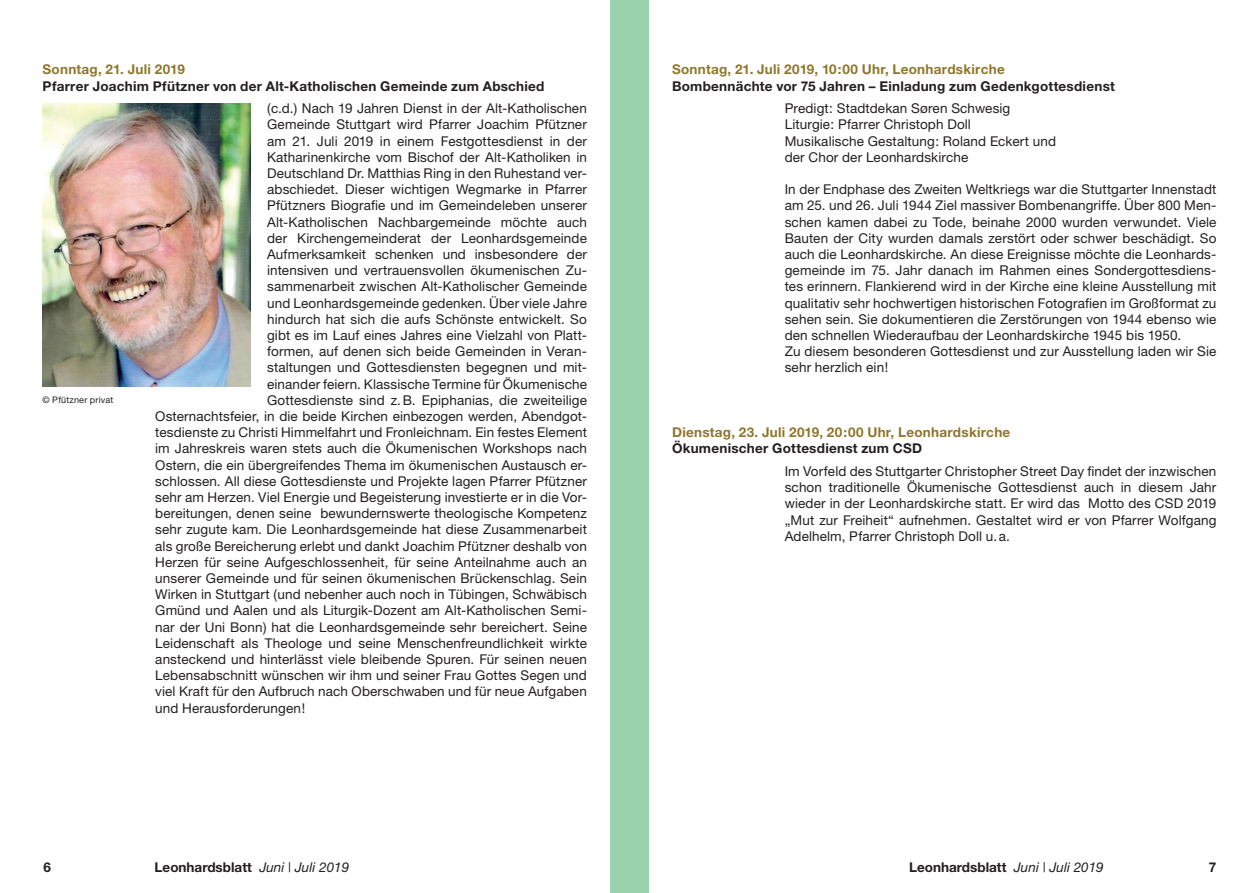
<style>
.page{position:relative;width:1259px;height:893px;background:#fff}
.page>*{position:absolute;margin:0;border:0;box-sizing:border-box;transform-origin:0 0}
.t1{font:13.5px/16.2px "Helvetica Neue";letter-spacing:.01em;color:#231f20}
.t2{font:700 13.5px "Helvetica Neue";letter-spacing:.02em;color:#231f20}
.t3{font:700 13.5px "Helvetica Neue";letter-spacing:.02em;color:#8f762d}
.t4{font:700 13.5px "Helvetica Neue";color:#231f20}
.t5{font:9px "Helvetica Neue";letter-spacing:.025em;color:#231f20}
.s1{font-weight:400;font-style:italic}
</style>
<div class="page">
<div style="left:610px;top:0;width:39px;height:893px;background:#9ad2ae"></div>
<img style="left:43px;top:103px;width:207px;height:284px">
<p class="t3" style="left:43px;top:61px;width:144px">Sonntag, 21. Juli 2019</p>
<p class="t2" style="left:43px;top:77px;width:503px">Pfarrer Joachim Pfützner von der Alt-Katholischen Gemeinde zum Abschied</p>
<p class="t1" style="left:267px;top:100px;width:321px">(c.d.) Nach 19 Jahren Dienst in der Alt-Katholischen</p>
<p class="t1" style="left:267px;top:116px;width:321px">Gemeinde Stuttgart wird Pfarrer Joachim Pfützner</p>
<p class="t1" style="left:267px;top:132px;width:321px">am 21. Juli 2019 in einem Festgottesdienst in der</p>
<p class="t1" style="left:267px;top:149px;width:321px">Katharinenkirche vom Bischof der Alt-Katholiken in</p>
<p class="t1" style="left:267px;top:165px;width:321px">Deutschland Dr. Matthias Ring in den Ruhestand ver-</p>
<p class="t1" style="left:267px;top:181px;width:321px">abschiedet. Dieser wichtigen Wegmarke in Pfarrer</p>
<p class="t1" style="left:267px;top:197px;width:321px">Pfützners Biografie und im Gemeindeleben unserer</p>
<p class="t1" style="left:267px;top:213px;width:321px">Alt-Katholischen Nachbargemeinde möchte auch</p>
<p class="t1" style="left:267px;top:230px;width:321px">der Kirchengemeinderat der Leonhardsgemeinde</p>
<p class="t1" style="left:267px;top:246px;width:321px">Aufmerksamkeit schenken und insbesondere der</p>
<p class="t1" style="left:267px;top:262px;width:321px">intensiven und vertrauensvollen ökumenischen Zu-</p>
<p class="t1" style="left:267px;top:278px;width:321px">sammenarbeit zwischen Alt-Katholischer Gemeinde</p>
<p class="t1" style="left:267px;top:294px;width:321px">und Leonhardsgemeinde gedenken. Über viele Jahre</p>
<p class="t1" style="left:267px;top:311px;width:321px">hindurch hat sich die aufs Schönste entwickelt. So</p>
<p class="t1" style="left:267px;top:327px;width:321px">gibt es im Lauf eines Jahres eine Vielzahl von Platt-</p>
<p class="t1" style="left:267px;top:343px;width:321px">formen, auf denen sich beide Gemeinden in Veran-</p>
<p class="t1" style="left:267px;top:359px;width:321px">staltungen und Gottesdiensten begegnen und mit-</p>
<p class="t1" style="left:267px;top:375px;width:321px">einander feiern. Klassische Termine für Ökumenische</p>
<p class="t1" style="left:267px;top:392px;width:321px">Gottesdienste sind z.B. Epiphanias, die zweiteilige</p>
<p class="t1" style="left:155px;top:408px;width:433px">Osternachtsfeier, in die beide Kirchen einbezogen werden, Abendgot-</p>
<p class="t1" style="left:155px;top:424px;width:433px">tesdienste zu Christi Himmelfahrt und Fronleichnam. Ein festes Element</p>
<p class="t1" style="left:155px;top:440px;width:433px">im Jahreskreis waren stets auch die Ökumenischen Workshops nach</p>
<p class="t1" style="left:155px;top:456px;width:433px">Ostern, die ein übergreifendes Thema im ökumenischen Austausch er-</p>
<p class="t1" style="left:155px;top:473px;width:433px">schlossen. All diese Gottesdienste und Projekte lagen Pfarrer Pfützner</p>
<p class="t1" style="left:155px;top:489px;width:433px">sehr am Herzen. Viel Energie und Begeisterung investierte er in die Vor-</p>
<p class="t1" style="left:155px;top:505px;width:433px">bereitungen, denen seine bewundernswerte theologische Kompetenz</p>
<p class="t1" style="left:155px;top:521px;width:433px">sehr zugute kam. Die Leonhardsgemeinde hat diese Zusammenarbeit</p>
<p class="t1" style="left:155px;top:537px;width:433px">als große Bereicherung erlebt und dankt Joachim Pfützner deshalb von</p>
<p class="t1" style="left:155px;top:554px;width:433px">Herzen für seine Aufgeschlossenheit, für seine Anteilnahme auch an</p>
<p class="t1" style="left:155px;top:570px;width:433px">unserer Gemeinde und für seinen ökumenischen Brückenschlag. Sein</p>
<p class="t1" style="left:155px;top:586px;width:433px">Wirken in Stuttgart (und nebenher auch noch in Tübingen, Schwäbisch</p>
<p class="t1" style="left:155px;top:602px;width:433px">Gmünd und Aalen und als Liturgik-Dozent am Alt-Katholischen Semi-</p>
<p class="t1" style="left:155px;top:618px;width:433px">nar der Uni Bonn) hat die Leonhardsgemeinde sehr bereichert. Seine</p>
<p class="t1" style="left:155px;top:635px;width:433px">Leidenschaft als Theologe und seine Menschenfreundlichkeit wirkte</p>
<p class="t1" style="left:155px;top:651px;width:433px">ansteckend und hinterlässt viele bleibende Spuren. Für seinen neuen</p>
<p class="t1" style="left:155px;top:667px;width:433px">Lebensabschnitt wünschen wir ihm und seiner Frau Gottes Segen und</p>
<p class="t1" style="left:155px;top:683px;width:433px">viel Kraft für den Aufbruch nach Oberschwaben und für neue Aufgaben</p>
<p class="t1" style="left:155px;top:699px;width:151px">und Herausforderungen!</p>
<p class="t5" style="left:43px;top:394px;width:72px">© Pfützner privat</p>
<p class="t3" style="left:672px;top:61px;width:334px">Sonntag, 21. Juli 2019, 10:00 Uhr, Leonhardskirche</p>
<p class="t2" style="left:672px;top:77px;width:444px">Bombennächte vor 75 Jahren – Einladung zum Gedenkgottesdienst</p>
<p class="t1" style="left:784px;top:100px;width:273px">Predigt: Stadtdekan Søren Schwesig Liturgie: Pfarrer Christoph Doll<br>Musikalische Gestaltung: Roland Eckert und der Chor der Leonhardskirche</p>
<p class="t1" style="left:784px;top:181px;width:433px">In der Endphase des Zweiten Weltkriegs war die Stuttgarter Innenstadt am 25. und 26. Juli 1944 Ziel massiver Bombenangriffe. Über 800 Men&shy;schen kamen dabei zu Tode, beinahe 2000 wurden verwundet. Viele Bauten der City wurden damals zerstört oder schwer beschädigt. So auch die Leonhardskirche. An diese Ereignisse möchte die Leonhards&shy;gemeinde im 75. Jahr danach im Rahmen eines Sondergottesdiens&shy;tes erinnern. Flankierend wird in der Kirche eine kleine Ausstellung mit qualitativ sehr hochwertigen historischen Fotografien im Großformat zu sehen sein. Sie dokumentieren die Zerstörungen von 1944 ebenso wie den schnellen Wiederaufbau der Leonhardskirche 1945 bis 1950.<br>Zu diesem besonderen Gottesdienst und zur Ausstellung laden wir Sie sehr herzlich ein!</p>
<p class="t3" style="left:672px;top:424px;width:340px">Dienstag, 23. Juli 2019, 20:00 Uhr, Leonhardskirche</p>
<p class="t2" style="left:672px;top:440px;width:252px">Ökumenischer Gottesdienst zum CSD</p>
<p class="t1" style="left:784px;top:463px;width:433px;text-align:justify">Im Vorfeld des Stuttgarter Christopher Street Day findet der inzwischen schon traditionelle Ökumenische Gottesdienst auch in diesem Jahr wieder in der Leonhardskirche statt. Er wird das Motto des CSD 2019 „Mut zur Freiheit“ aufnehmen. Gestaltet wird er von Pfarrer Wolfgang Adelhelm, Pfarrer Christoph Doll u.a.</p>
<p class="t2" style="left:44px;top:859px;width:9px">6</p>
<p class="t4" style="left:155px;top:859px;width:196px">Leonhardsblatt <span class="s1">Juni | Juli 2019</span></p>
<p class="t4" style="left:909px;top:859px;width:196px">Leonhardsblatt <span class="s1">Juni | Juli 2019</span></p>
<p class="t2" style="left:1209px;top:859px;width:9px">7</p>
</div>
